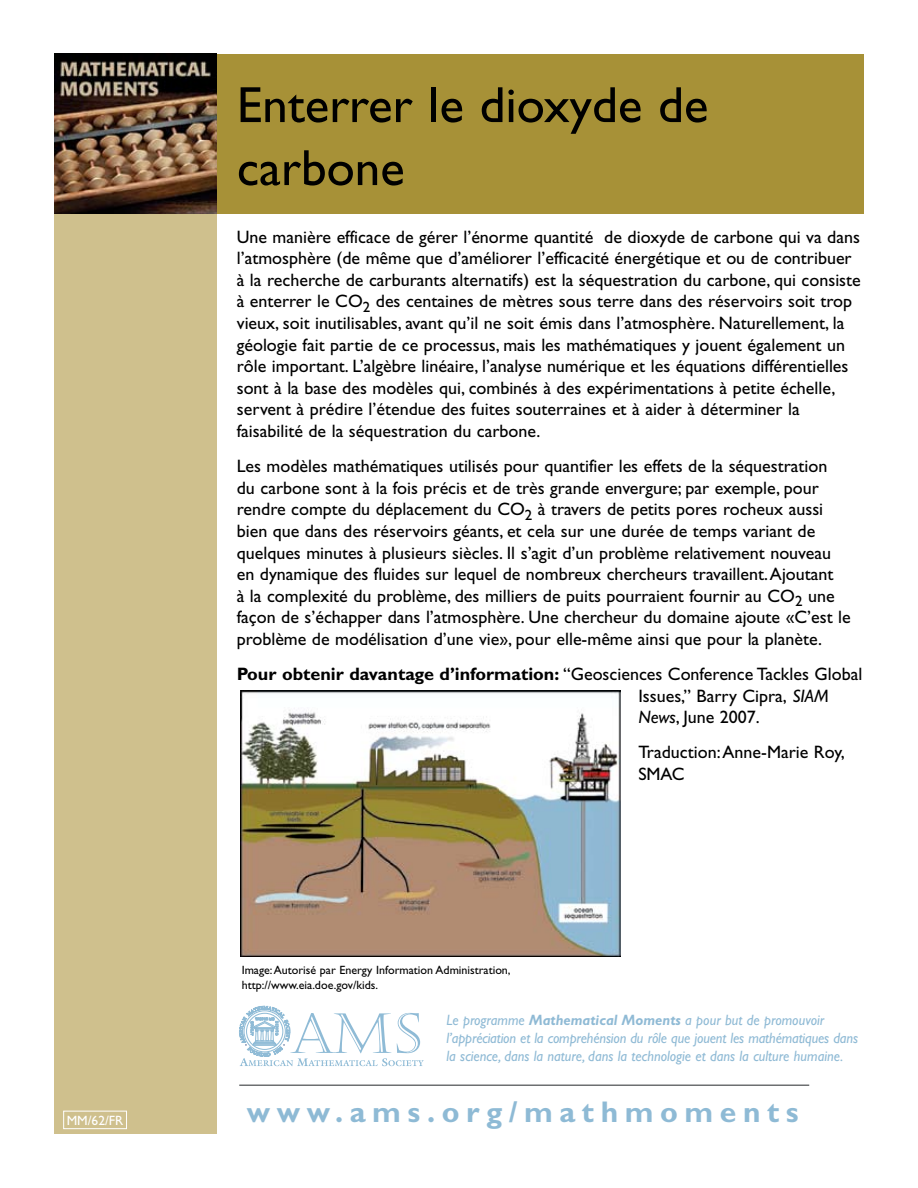
<style>
.page{position:relative;width:918px;height:1188px;background:#fff}
.page>*{position:absolute;margin:0;border:0;box-sizing:border-box;transform-origin:0 0}
.t1{font:51px/63px "Gill Sans";color:#000}
.t2{font:700 30px "Gill Sans";letter-spacing:.22em;color:#8ebad5}
.t3{font:18px/21.6px "Gill Sans";color:#000}
.t4{font:italic 15px/18px "Gill Sans";color:#8fbad5;scale:.95 1}
.t5{font:13.5px "Gill Sans";color:#fff}
.t6{font:12px/15px "Gill Sans";color:#000}
.s1{font-weight:700}
.s2{font-style:italic}
</style>
<div class="page">
<div style="left:54px;top:54px;width:162px;height:1080px;background:#cfc08d"></div>
<div style="left:216px;top:54px;width:648px;height:160px;background:#a79137"></div>
<img style="left:54px;top:54px;width:162px;height:160px">
<div style="left:63px;top:1111px;width:64px;height:18px;border:1px solid #fff"></div>
<svg style="left:239px;top:1005px;width:185px;height:61px"></svg>
<hr style="left:239px;top:1084px;width:570px;height:2px;background:#6d6f71">
<img style="left:240px;top:691px;width:381px;height:266px">
<p class="t5" style="left:67px;top:1113px;width:58px">MM/62/FR</p>
<h1 class="t1" style="left:237px;top:74px;width:473px">Enterrer le dioxyde de carbone</h1>
<p class="t3" style="left:237px;top:226px;width:626px">Une manière efficace de gérer l’énorme quantité de dioxyde de carbone qui va dans l’atmosphère (de même que d’améliorer l’efficacité énergétique et ou de contribuer à la recherche de carburants alternatifs) est la séquestration du carbone, qui consiste à enterrer le CO<sub>2</sub> des centaines de mètres sous terre dans des réservoirs soit trop vieux, soit inutilisables, avant qu’il ne soit émis dans l’atmosphère. Naturellement, la géologie fait partie de ce processus, mais les mathématiques y jouent également un rôle important. L’algèbre linéaire, l’analyse numérique et les équations différentielles sont à la base des modèles qui, combinés à des expérimentations à petite échelle, servent à prédire l’étendue des fuites souterraines et à aider à déterminer la faisabilité de la séquestration du carbone.</p>
<p class="t3" style="left:237px;top:455px;width:616px">Les modèles mathématiques utilisés pour quantifier les effets de la séquestration<br>du carbone sont à la fois précis et de très grande envergure; par exemple, pour rendre compte du déplacement du CO<sub>2</sub> à travers de petits pores rocheux aussi bien que dans des réservoirs géants, et cela sur une durée de temps variant de quelques minutes à plusieurs siècles. Il s’agit d’un problème relativement nouveau en dynamique des fluides sur lequel de nombreux chercheurs travaillent. Ajoutant<br>à la complexité du problème, des milliers de puits pourraient fournir au CO<sub>2</sub> une façon de s’échapper dans l’atmosphère. Une chercheur du domaine ajoute «C’est le problème de modélisation d’une vie», pour elle-même ainsi que pour la planète.</p>
<p class="t3" style="left:638px;top:663px;width:226px;text-indent:-402px"><span class="s1">Pour obtenir davantage d’information:</span> “Geosciences Conference Tackles Global<br>Issues,” Barry Cipra, <span class="s2">SIAM<br>News</span>, June 2007.</p>
<p class="t3" style="left:638px;top:742px;width:208px">Traduction: Anne-Marie Roy,<br>SMAC</p>
<p class="t6" style="left:242px;top:962px;width:270px">Image: Autorisé par Energy Information Administration, http://www.eia.doe.gov/kids.</p>
<p class="t4" style="left:447px;top:1011px;width:435px">Le programme <span class="s1">Mathematical Moments</span> a pour but de promouvoir l’appréciation et la comprehénsion du rôle que jouent les mathématiques dans la science, dans la nature, dans la technologie et dans la culture humaine.</p>
<h2 class="t2" style="left:247px;top:1094px;width:554px">www.ams.org/mathmoments</h2>
</div>
